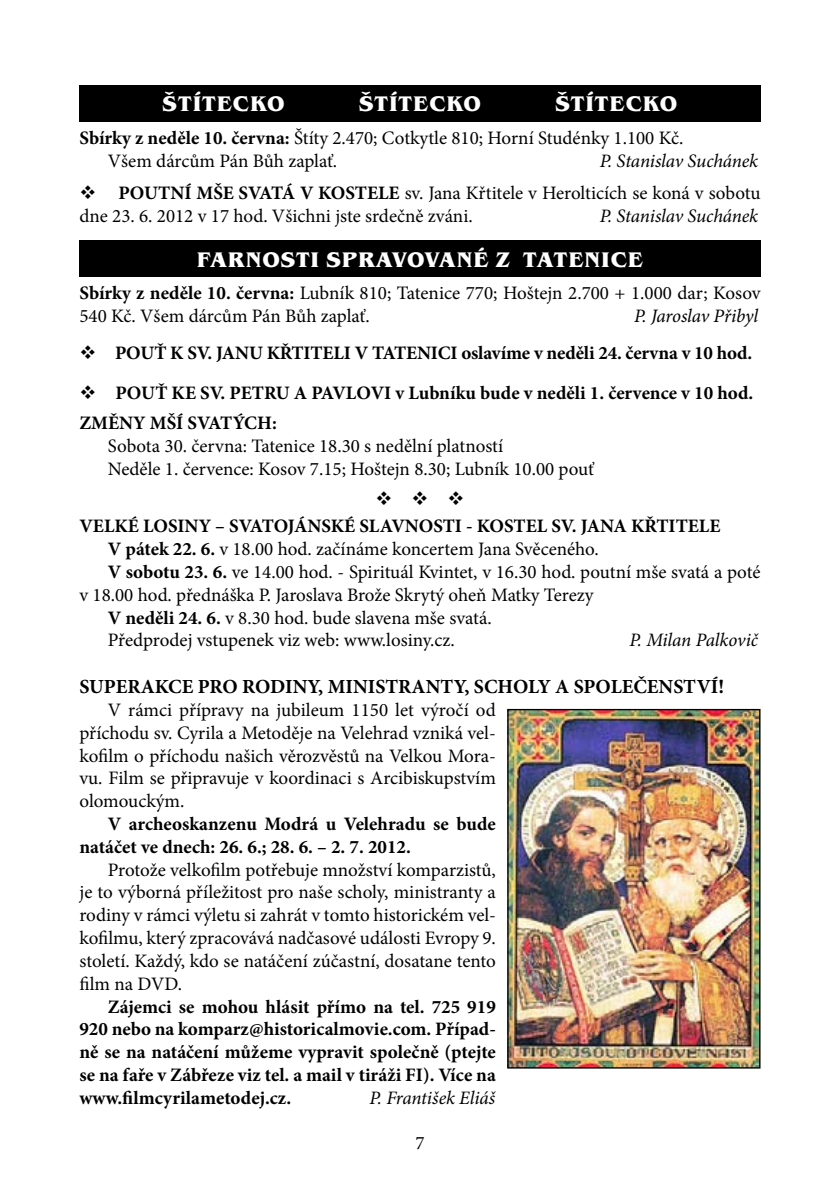
<style>
.page{position:relative;width:840px;height:1191px;background:#fff}
.page>*{position:absolute;margin:0;border:0;box-sizing:border-box;transform-origin:0 0}
.t1{font:700 21.8px "Benguiat Itc TOT";letter-spacing:.045em;color:#fff}
.t2{font:700 20px "Minion Pro";color:#000}
.t3{font:19px/22.8px "Minion Pro";color:#000}
.t4{font:700 19px/22.8px "Minion Pro";color:#000}
.t5{font:italic 19px "Minion Pro";letter-spacing:-.01em;color:#000}
.t6{font:19px "Wingdings";color:#000}
.s1{font-weight:700}
</style>
<div class="page">
<div style="left:79px;top:85px;width:681px;height:36px;background:#000"></div>
<div style="left:79px;top:240px;width:681px;height:37px;background:#000"></div>
<img style="left:509px;top:711px;width:249px;height:355px">
<div style="left:507px;top:709px;width:253px;height:359px;border:1px solid #000"></div>
<p class="t1" style="left:162px;top:91px;width:123px">ŠTÍTECKO</p>
<p class="t1" style="left:359px;top:91px;width:123px">ŠTÍTECKO</p>
<p class="t1" style="left:555px;top:91px;width:123px">ŠTÍTECKO</p>
<p class="t3" style="left:108px;top:127px;width:577px;text-indent:-28px"><span class="s1">Sbírky z neděle 10. června:</span> Štíty 2.470; Cotkytle 810; Horní Studénky 1.100 Kč.<br>Všem dárcům Pán Bůh zaplať.</p>
<p class="t5" style="left:599px;top:148px;width:160px">P. Stanislav Suchánek</p>
<p class="t4" style="left:79px;top:182px;width:299px">❖ POUTNÍ MŠE SVATÁ V KOSTELE</p>
<p class="t3" style="left:79px;top:182px;width:682px;text-indent:325px">sv. Jana Křtitele v Herolticích se koná v sobotu dne 23. 6. 2012 v 17 hod. Všichni jste srdečně zváni.</p>
<p class="t5" style="left:599px;top:203px;width:160px">P. Stanislav Suchánek</p>
<p class="t1" style="left:197px;top:247px;width:447px">FARNOSTI SPRAVOVANÉ Z TATENICE</p>
<p class="t3" style="left:79px;top:282px;width:682px"><span class="s1">Sbírky z neděle 10. června:</span> Lubník 810; Tatenice 770; Hoštejn 2.700 + 1.000 dar; Kosov<br>540 Kč. Všem dárcům Pán Bůh zaplať.</p>
<p class="t5" style="left:634px;top:303px;width:125px">P. Jaroslav Přibyl</p>
<p class="t4" style="left:79px;top:342px;width:673px">❖ POUŤ K SV. JANU KŘTITELI V TATENICI oslavíme v neděli 24. června v 10 hod.</p>
<p class="t4" style="left:79px;top:381px;width:266px">❖ POUŤ KE SV. PETRU A PAVLOVI</p>
<p class="t4" style="left:395px;top:381px;width:359px">v Lubníku bude v neděli 1. července v 10 hod.</p>
<p class="t4" style="left:79px;top:411px;width:15px">ZMĚN</p>
<p class="t4" style="left:133px;top:411px;width:145px">Y MŠÍ SVATÝCH:</p>
<p class="t3" style="left:108px;top:434px;width:487px">Sobota 30. června: Tatenice 18.30 s nedělní platností<br>Neděle 1. července: Kosov 7.15; Hoštejn 8.30; Lubník 10.00 pouť</p>
<p class="t6" style="left:375px;top:487px;width:90px">❖ ❖ ❖</p>
<p class="t4" style="left:79px;top:514px;width:327px">VELKÉ LO SINY – SVATOJÁNSKÉ SLAVNO</p>
<p class="t4" style="left:433px;top:514px;width:266px">STI - KOSTEL SV. JANA KŘTITELE</p>
<p class="t4" style="left:79px;top:537px;width:22px">V</p>
<p class="t3" style="left:125px;top:538px;width:474px"><span class="s1">pátek 22. 6.</span> v 18.00 hod. začínáme koncertem Jana Svěceného.</p>
<p class="t4" style="left:79px;top:560px;width:22px">V</p>
<p class="t3" style="left:79px;top:560px;width:682px;text-indent:46px"><span class="s1">sobotu 23. 6.</span> ve 14.00 hod. - Spirituál Kvintet, v 16.30 hod. poutní mše svatá a poté v 18.00 hod. přednáška P. Jaroslava Brože Skrytý oheň Matky Terezy</p>
<p class="t4" style="left:79px;top:606px;width:22px">V</p>
<p class="t3" style="left:108px;top:606px;width:385px;text-indent:18px"><span class="s1">neděli 24. 6.</span> v 8.30 hod. bude slavena mše svatá.<br>Předprodej vstupenek viz web: www.losiny.cz.</p>
<p class="t5" style="left:629px;top:627px;width:130px">P. Milan Palkovič</p>
<p class="t2" style="left:79px;top:672px;width:190px">SUPERAKCE PRO RODIN</p>
<p class="t2" style="left:307px;top:672px;width:33px">Y, MINI</p>
<p class="t2" style="left:375px;top:672px;width:234px">STRANTY, SCHOLY A SPOLE</p>
<p class="t2" style="left:633px;top:672px;width:92px">ČENSTVÍ !</p>
<p class="t3" style="left:79px;top:698px;width:418px;text-align:justify;text-indent:28px">V rámci přípravy na jubileum 1150 let výročí od příchodu sv. Cyrila a Metoděje na Velehrad vzniká vel&shy;kofilm o příchodu našich věrozvěstů na Velkou Mora&shy;vu. Film se připravuje v koordinaci s Arcibiskupstvím olomouckým.</p>
<p class="t4" style="left:79px;top:812px;width:22px">V</p>
<p class="t4" style="left:79px;top:812px;width:417px;text-indent:49px">archeoskanzenu Modrá u Velehradu se bude natáčet ve dnech: 26. 6.; 28. 6. – 2. 7. 2012.</p>
<p class="t3" style="left:79px;top:858px;width:418px;text-align:justify;text-indent:28px">Protože velkofilm potřebuje množství komparzistů, je to výborná příležitost pro naše scholy, ministranty a rodiny v rámci výletu si zahrát v tomto historickém vel&shy;kofilmu, který zpracovává nadčasové události Evropy 9. století. Každý, kdo se natáčení zúčastní, dosatane tento film na DVD.</p>
<p class="t4" style="left:79px;top:994px;width:418px;text-align:justify">Zájemci se mohou hlásit přímo na tel. 725 919<br>920 nebo na komparz@historicalmovie.com. Případ&shy;ně se na natáčení můžeme vypravit společně (ptejte se na faře v Zábřeze viz tel. a mail v tiráži FI). Více na www.filmcyrilametodej.cz.</p>
<p class="t5" style="left:369px;top:1084px;width:127px">P. František Eliáš</p>
<p class="t3" style="left:415px;top:1131px;width:11px">7</p>
</div>
